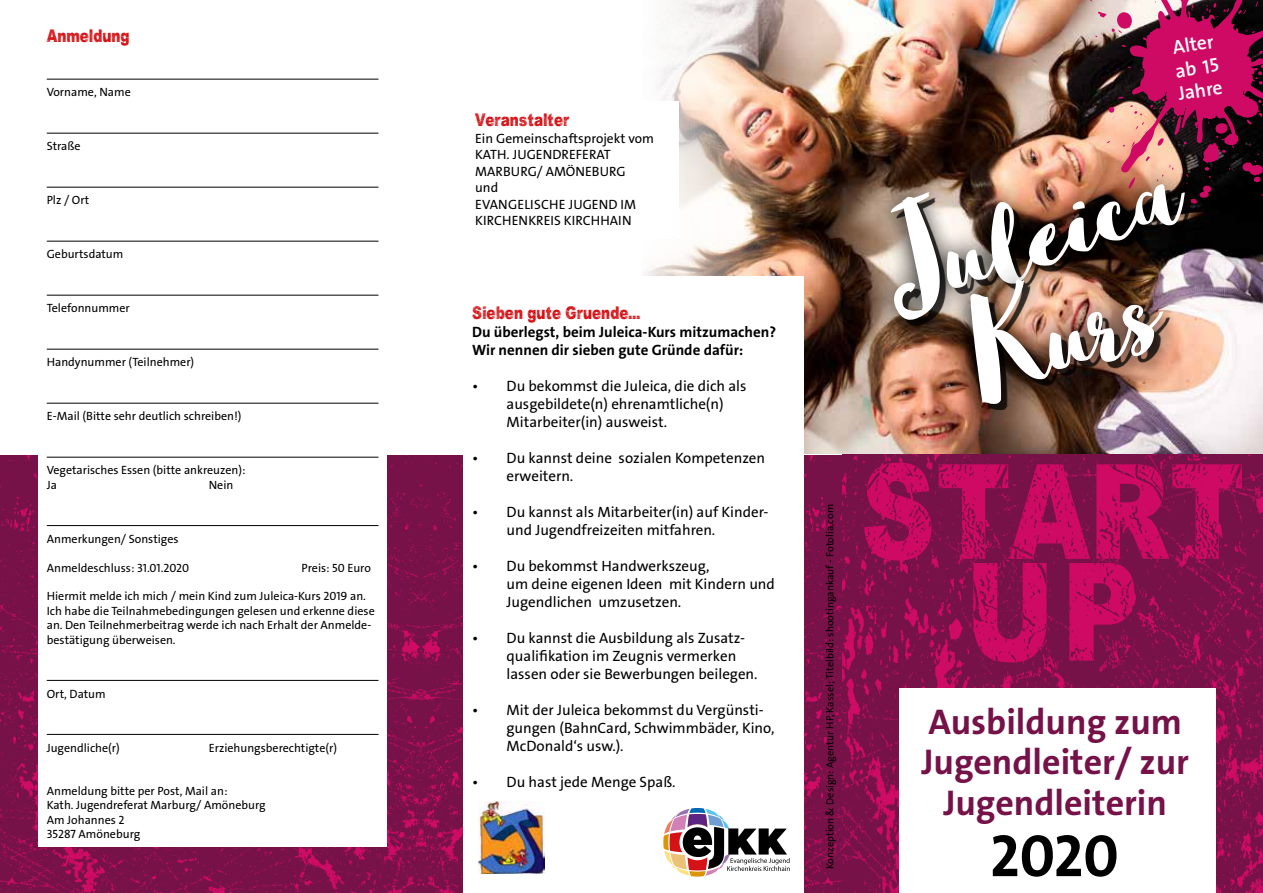
<style>
.page{position:relative;width:1263px;height:893px;background:#fff}
.page>*{position:absolute;margin:0;border:0;box-sizing:border-box;transform-origin:0 0}
.t1{font:italic 148.05px/107.6px "Sophia";color:#fff;text-align:center}
.t2{font:139.5px "Dark Underground";color:#cf0a65}
.t3{font:135px "Dark Underground";color:#cf0a65}
.t4{font:700 60px "The Sans Os F";color:#000}
.t5{font:700 36px/40.5px "The Sans Os F";color:#751248;text-align:center}
.t6{font:600 19.5px/23.2px "The Sans Os F";color:#fff;text-align:justify}
.t7{font:18px "Dark Underground";color:#d51317}
.t8{font:15px/18px "The Sans Os F";color:#000}
.t9{font:700 15px/18px "The Sans Os F";color:#000}
.t10{font:13.5px/16.5px "The Sans Os F";color:#000}
.t11{font:12px/14.4px "The Sans Os F";color:#000}
.t12{font:10.5px "The Sans Os F";color:#000}
</style>
<div class="page">
<img style="left:842px;top:454px;width:421px;height:439px">
<img style="left:646px;top:0;width:617px;height:454px">
<img style="left:421px;top:455px;width:421px;height:438px">
<svg style="left:0;top:455px;width:421px;height:438px;background:#80124c"></svg>
<div style="left:38px;top:21px;width:349px;height:825px;background:#fff"></div>
<hr style="left:47px;top:79px;width:331px;height:1px;background:#000">
<hr style="left:47px;top:133px;width:331px;height:1px;background:#000">
<hr style="left:47px;top:187px;width:331px;height:1px;background:#000">
<hr style="left:47px;top:241px;width:331px;height:1px;background:#000">
<hr style="left:47px;top:295px;width:331px;height:1px;background:#000">
<hr style="left:47px;top:349px;width:331px;height:1px;background:#000">
<hr style="left:47px;top:403px;width:331px;height:1px;background:#000">
<hr style="left:47px;top:457px;width:331px;height:1px;background:#000">
<hr style="left:47px;top:525px;width:331px;height:1px;background:#000">
<hr style="left:47px;top:680px;width:331px;height:1px;background:#000">
<hr style="left:47px;top:734px;width:331px;height:1px;background:#000">
<div style="left:899px;top:689px;width:317px;height:204px;background:#fff"></div>
<div style="left:463px;top:276px;width:341px;height:617px;background:#fff"></div>
<svg style="left:663px;top:808px;width:127px;height:68px"></svg>
<svg style="left:1085px;top:0;width:178px;height:204px;background:#81234c"></svg>
<div style="left:897px;top:190px;width:294px;height:220px;background:#000;opacity:.75"></div>
<img style="left:837px;top:92px;width:387px;height:260px">
<img style="left:923px;top:215px;width:277px;height:220px">
<div style="left:462px;top:101px;width:217px;height:137px;background:#fff"></div>
<img style="left:479px;top:801px;width:65px;height:72px">
<h3 class="t7" style="left:47px;top:27px;width:84px">Anmeldung</h3>
<p class="t11" style="left:47px;top:85px;width:86px">Vorname, Name</p>
<p class="t11" style="left:47px;top:139px;width:35px">Straße</p>
<p class="t11" style="left:47px;top:193px;width:44px">Plz / Ort</p>
<p class="t11" style="left:47px;top:247px;width:78px">Geburtsdatum</p>
<p class="t11" style="left:47px;top:301px;width:85px">Telefonnummer</p>
<p class="t11" style="left:47px;top:355px;width:149px">Handynummer (Teilnehmer)</p>
<p class="t11" style="left:47px;top:409px;width:196px">E-Mail (Bitte sehr deutlich schreiben!)</p>
<p class="t11" style="left:47px;top:463px;width:200px">Vegetarisches Essen (bitte ankreuzen):<br>Ja</p>
<p class="t11" style="left:209px;top:478px;width:26px">Nein</p>
<p class="t11" style="left:47px;top:532px;width:133px">Anmerkungen/ Sonstiges</p>
<p class="t11" style="left:47px;top:560px;width:144px">Anmeldeschluss: 31.01.2020</p>
<p class="t11" style="left:302px;top:560px;width:71px">Preis: 50 Euro</p>
<p class="t11" style="left:47px;top:589px;width:329px">Hiermit melde ich mich / mein Kind zum Juleica-Kurs 2019 an.<br>Ich habe die Teilnahmebedingungen gelesen und erkenne diese an. Den Teilnehmerbeitrag werde ich nach Erhalt der Anmelde&shy;bestätigung überweisen.</p>
<p class="t11" style="left:47px;top:686px;width:60px">Ort, Datum</p>
<p class="t11" style="left:47px;top:740px;width:74px">Jugendliche(r)</p>
<p class="t11" style="left:209px;top:740px;width:130px">Erziehungsberechtigte(r)</p>
<p class="t11" style="left:47px;top:784px;width:220px">Anmeldung bitte per Post, Mail an:<br>Kath. Jugendreferat Marburg/ Amöneburg<br>Am Johannes 2<br>35287 Amöneburg</p>
<h3 class="t7" style="left:475px;top:111px;width:96px">Veranstalter</h3>
<p class="t10" style="left:475px;top:130px;width:180px">Ein Gemeinschaftsprojekt vom<br>KATH. JUGENDREFERAT<br>MARBURG/ AMÖNEBURG<br>und<br>EVANGELISCHE JUGEND IM<br>KIRCHENKREIS KIRCHHAIN</p>
<h3 class="t7" style="left:472px;top:303px;width:170px">Sieben gute Gruende...</h3>
<p class="t9" style="left:472px;top:323px;width:306px">Du überlegst, beim Juleica-Kurs mitzumachen?<br>Wir nennen dir sieben gute Gründe dafür:</p>
<p class="t8" style="left:506px;top:377px;width:242px;text-indent:-34px">• Du bekommst die Juleica, die dich als ausgebildete(n) ehrenamtliche(n)<br>Mitarbeiter(in) ausweist.</p>
<p class="t8" style="left:506px;top:449px;width:260px;text-indent:-34px">• Du kannst deine sozialen Kompetenzen erweitern.</p>
<p class="t8" style="left:506px;top:503px;width:263px;text-indent:-34px">• Du kannst als Mitarbeiter(in) auf Kinder&shy;und Jugendfreizeiten mitfahren.</p>
<p class="t8" style="left:506px;top:557px;width:270px;text-indent:-34px">• Du bekommst Handwerkszeug,<br>um deine eigenen Ideen mit Kindern und<br>Jugendlichen umzusetzen.</p>
<p class="t8" style="left:506px;top:629px;width:252px;text-indent:-34px">• Du kannst die Ausbildung als Zusatz&shy;qualifikation im Zeugnis vermerken lassen oder sie Bewerbungen beilegen.</p>
<p class="t8" style="left:506px;top:701px;width:269px;text-indent:-34px">• Mit der Juleica bekommst du Vergünsti&shy;gungen (BahnCard, Schwimmbäder, Kino,<br>McDonald‘s usw.).</p>
<p class="t8" style="left:472px;top:773px;width:205px">• Du hast jede Menge Spaß.</p>
<h3 class="t6" style="left:1169px;top:36px;width:46px;rotate:-9deg">Alter ab 15<br>Jahre</h3>
<p class="t12" style="left:823px;top:869px;width:367px;rotate:-90deg">Konzeption &amp; Design: Agentur HP, Kassel; Titelbild: shootingankauf - Fotolia.com</p>
<h1 class="t1" style="left:863px;top:224px;width:311px;rotate:-17deg">Juleica<br>Kurs</h1>
<h3 class="t3" style="left:861px;top:445px;width:384px">START</h3>
<h2 class="t2" style="left:966px;top:544px;width:174px">UP</h2>
<h3 class="t5" style="left:921px;top:702px;width:269px">Ausbildung zum<br>Jugendleiter/ zur<br>Jugendleiterin</h3>
<h3 class="t4" style="left:990px;top:817px;width:130px">2020</h3>
</div>
